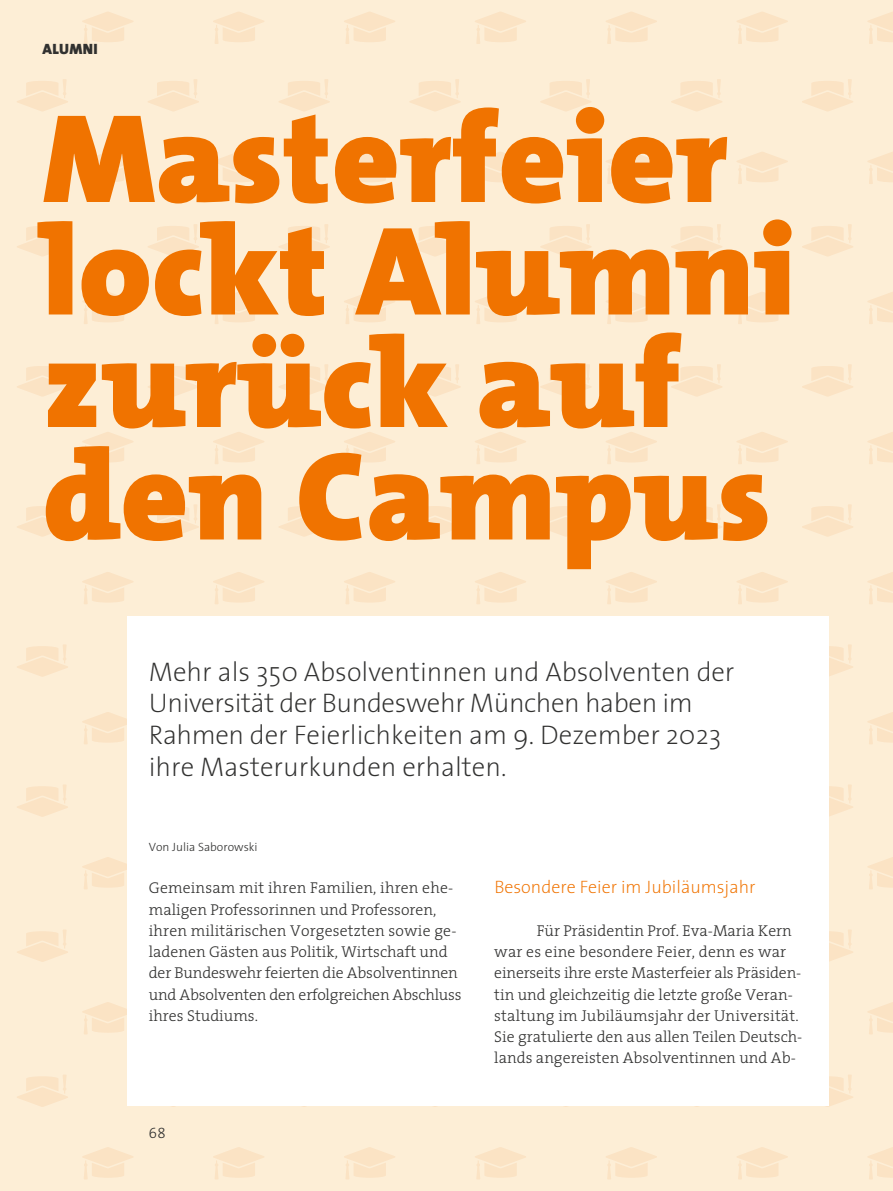
<style>
.page{position:relative;width:893px;height:1191px;background:#fdeed6}
.page>*{position:absolute;margin:0;border:0;box-sizing:border-box;transform-origin:0 0}
.t1{font:900 127.5px/112.5px "The Mix";color:#f07300}
.t2{font:200 27px/32px "The Sans";color:#313130}
.t3{font:200 18px "The Sans";color:#f07300}
.t4{font:300 15.75px/21.3px "The Serif";color:#313130}
.t5{font:900 15px "The Sans";letter-spacing:.02em;color:#313130}
.t6{font:15px "The Sans Light Expert";color:#313130}
.t7{font:300 12px "The Sans";color:#313130}
</style>
<div class="page">
<svg style="left:82px;top:12px;width:51px;height:32px"></svg>
<svg style="left:213px;top:12px;width:51px;height:32px"></svg>
<svg style="left:344px;top:12px;width:51px;height:32px"></svg>
<svg style="left:475px;top:12px;width:51px;height:32px"></svg>
<svg style="left:606px;top:12px;width:51px;height:32px"></svg>
<svg style="left:737px;top:12px;width:51px;height:32px"></svg>
<svg style="left:867px;top:12px;width:26px;height:32px"></svg>
<svg style="left:82px;top:152px;width:51px;height:32px"></svg>
<svg style="left:213px;top:152px;width:51px;height:32px"></svg>
<svg style="left:344px;top:152px;width:51px;height:32px"></svg>
<svg style="left:475px;top:152px;width:51px;height:32px"></svg>
<svg style="left:606px;top:152px;width:51px;height:32px"></svg>
<svg style="left:737px;top:152px;width:51px;height:32px"></svg>
<svg style="left:867px;top:152px;width:26px;height:32px"></svg>
<svg style="left:802px;top:79px;width:51px;height:32px"></svg>
<svg style="left:671px;top:79px;width:51px;height:32px"></svg>
<svg style="left:540px;top:79px;width:51px;height:32px"></svg>
<svg style="left:409px;top:79px;width:52px;height:32px"></svg>
<svg style="left:279px;top:79px;width:51px;height:32px"></svg>
<svg style="left:148px;top:79px;width:51px;height:32px"></svg>
<svg style="left:17px;top:79px;width:51px;height:32px"></svg>
<svg style="left:802px;top:224px;width:51px;height:32px"></svg>
<svg style="left:671px;top:224px;width:51px;height:32px"></svg>
<svg style="left:540px;top:224px;width:51px;height:32px"></svg>
<svg style="left:409px;top:224px;width:52px;height:32px"></svg>
<svg style="left:279px;top:224px;width:51px;height:32px"></svg>
<svg style="left:148px;top:224px;width:51px;height:32px"></svg>
<svg style="left:17px;top:224px;width:51px;height:32px"></svg>
<svg style="left:82px;top:292px;width:52px;height:32px"></svg>
<svg style="left:213px;top:292px;width:51px;height:32px"></svg>
<svg style="left:344px;top:292px;width:51px;height:32px"></svg>
<svg style="left:475px;top:292px;width:51px;height:32px"></svg>
<svg style="left:606px;top:292px;width:51px;height:32px"></svg>
<svg style="left:737px;top:292px;width:51px;height:32px"></svg>
<svg style="left:867px;top:292px;width:26px;height:32px"></svg>
<svg style="left:802px;top:364px;width:51px;height:33px"></svg>
<svg style="left:671px;top:364px;width:51px;height:33px"></svg>
<svg style="left:540px;top:364px;width:51px;height:33px"></svg>
<svg style="left:410px;top:364px;width:51px;height:33px"></svg>
<svg style="left:279px;top:364px;width:51px;height:33px"></svg>
<svg style="left:148px;top:364px;width:51px;height:33px"></svg>
<svg style="left:17px;top:364px;width:51px;height:33px"></svg>
<svg style="left:82px;top:432px;width:51px;height:32px"></svg>
<svg style="left:213px;top:432px;width:51px;height:32px"></svg>
<svg style="left:344px;top:432px;width:51px;height:32px"></svg>
<svg style="left:475px;top:432px;width:51px;height:32px"></svg>
<svg style="left:606px;top:432px;width:51px;height:32px"></svg>
<svg style="left:737px;top:432px;width:51px;height:32px"></svg>
<svg style="left:867px;top:432px;width:26px;height:32px"></svg>
<svg style="left:802px;top:504px;width:51px;height:33px"></svg>
<svg style="left:671px;top:504px;width:51px;height:33px"></svg>
<svg style="left:540px;top:504px;width:51px;height:33px"></svg>
<svg style="left:410px;top:504px;width:50px;height:33px"></svg>
<svg style="left:279px;top:504px;width:51px;height:33px"></svg>
<svg style="left:148px;top:504px;width:51px;height:33px"></svg>
<svg style="left:17px;top:504px;width:51px;height:33px"></svg>
<svg style="left:82px;top:572px;width:51px;height:32px"></svg>
<svg style="left:213px;top:572px;width:51px;height:32px"></svg>
<svg style="left:344px;top:572px;width:51px;height:32px"></svg>
<svg style="left:475px;top:572px;width:51px;height:32px"></svg>
<svg style="left:606px;top:572px;width:51px;height:32px"></svg>
<svg style="left:737px;top:572px;width:51px;height:32px"></svg>
<svg style="left:867px;top:572px;width:26px;height:32px"></svg>
<svg style="left:829px;top:644px;width:24px;height:32px"></svg>
<svg style="left:17px;top:644px;width:51px;height:33px"></svg>
<svg style="left:82px;top:712px;width:46px;height:32px"></svg>
<svg style="left:867px;top:712px;width:26px;height:32px"></svg>
<svg style="left:829px;top:785px;width:24px;height:31px"></svg>
<svg style="left:17px;top:785px;width:51px;height:32px"></svg>
<svg style="left:82px;top:857px;width:46px;height:32px"></svg>
<svg style="left:868px;top:857px;width:25px;height:32px"></svg>
<svg style="left:829px;top:930px;width:24px;height:31px"></svg>
<svg style="left:17px;top:930px;width:51px;height:32px"></svg>
<svg style="left:82px;top:1002px;width:46px;height:32px"></svg>
<svg style="left:868px;top:1002px;width:25px;height:32px"></svg>
<svg style="left:826px;top:1075px;width:27px;height:32px"></svg>
<svg style="left:17px;top:1075px;width:51px;height:32px"></svg>
<svg style="left:82px;top:1147px;width:51px;height:32px"></svg>
<svg style="left:213px;top:1147px;width:51px;height:32px"></svg>
<svg style="left:344px;top:1147px;width:51px;height:32px"></svg>
<svg style="left:475px;top:1147px;width:51px;height:32px"></svg>
<svg style="left:606px;top:1147px;width:51px;height:32px"></svg>
<svg style="left:737px;top:1147px;width:51px;height:32px"></svg>
<svg style="left:868px;top:1147px;width:25px;height:32px"></svg>
<div style="left:128px;top:617px;width:701px;height:489px;background:#fff"></div>
<p class="t5" style="left:43px;top:36px;width:57px">ALUMNI</p>
<p class="t1" style="left:43px;top:100px;width:754px">Masterfeier lockt Alumni zurück auf den Campus</p>
<p class="t2" style="left:149px;top:654px;width:587px">Mehr als 350 Absolventinnen und Absolventen der Universität der Bundeswehr München haben im Rahmen der Feierlichkeiten am 9. Dezember 2023 ihre Masterurkunden erhalten.</p>
<p class="t7" style="left:149px;top:836px;width:110px">Von Julia Saborowski</p>
<p class="t4" style="left:149px;top:876px;width:306px">Gemeinsam mit ihren Familien, ihren ehe-</p>
<p class="t3" style="left:494px;top:872px;width:263px">Besondere Feier im Jubiläumsjahr</p>
<p class="t4" style="left:149px;top:898px;width:309px">maligen Professorinnen und Professoren, ihren militärischen Vorgesetzten sowie ge-</p>
<p class="t4" style="left:537px;top:919px;width:257px">Für Präsidentin Prof. Eva-Maria Kern</p>
<p class="t4" style="left:149px;top:940px;width:300px">ladenen Gästen aus Politik, Wirtschaft und</p>
<p class="t4" style="left:494px;top:940px;width:293px">war es eine besondere Feier, denn es war</p>
<p class="t4" style="left:149px;top:961px;width:311px">der Bundeswehr feierten die Absolventinnen</p>
<p class="t4" style="left:494px;top:961px;width:308px">einerseits ihre erste Masterfeier als Präsiden-</p>
<p class="t4" style="left:149px;top:983px;width:314px">und Absolventen den erfolgreichen Abschluss</p>
<p class="t4" style="left:494px;top:983px;width:300px">tin und gleichzeitig die letzte große Veran-</p>
<p class="t4" style="left:149px;top:1004px;width:111px">ihres Studiums.</p>
<p class="t4" style="left:494px;top:1004px;width:306px">staltung im Jubiläumsjahr der Universität.</p>
<p class="t4" style="left:494px;top:1025px;width:310px">Sie gratulierte den aus allen Teilen Deutsch&shy;lands angereisten Absolventinnen und Ab-</p>
<p class="t6" style="left:149px;top:1121px;width:18px">68</p>
</div>
